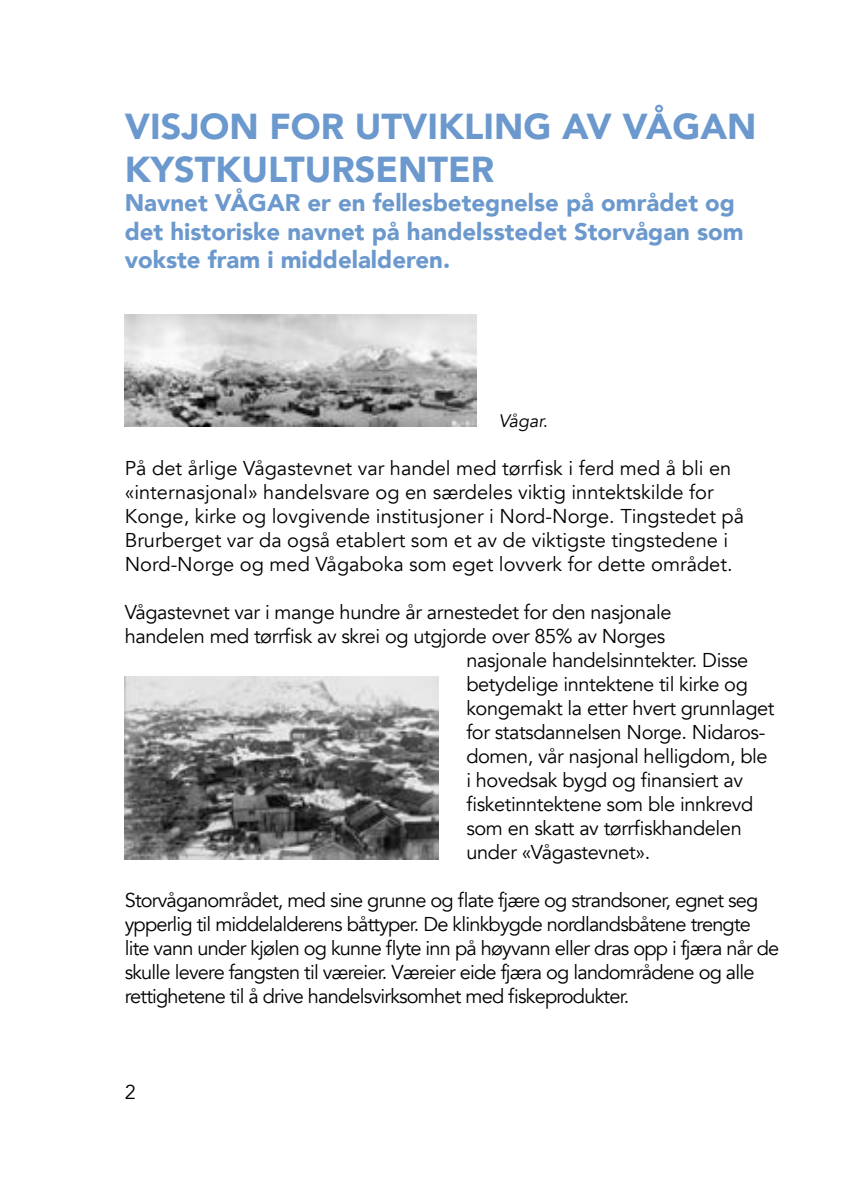
<style>
.page{position:relative;width:842px;height:1191px;background:#fff}
.page>*{position:absolute;margin:0;border:0;box-sizing:border-box;transform-origin:0 0}
.t1{font:900 36px/43.2px "Avenir";color:#6b98cd}
.t2{font:900 24px/28.8px "Avenir";color:#6b98cd}
.t3{font:20px "Avenir";letter-spacing:-.02em;color:#000}
.t4{font:20px/24px "Avenir";letter-spacing:-.04em;color:#000}
.t5{font:20px/24px "Avenir";color:#000}
.t6{font:italic 18px "Avenir";color:#000}
</style>
<div class="page">
<img style="left:125px;top:676px;width:313px;height:183px">
<img style="left:125px;top:315px;width:351px;height:112px">
<h1 class="t1" style="left:125px;top:104px;width:633px">VISJON FOR UTVIKLING AV VÅGAN<br>KYSTKULTURSENTER</h1>
<p class="t2" style="left:125px;top:187px;width:621px">Navnet VÅGAR er en fellesbetegnelse på området og det historiske navnet på handelsstedet Storvågan som vokste fram i middelalderen.</p>
<p class="t6" style="left:499px;top:410px;width:51px">Vågar.</p>
<p class="t5" style="left:125px;top:456px;width:621px">På det årlige Vågastevnet var handel med tørrfisk i ferd med å bli en «internasjonal» handelsvare og en særdeles viktig inntektskilde for Konge, kirke og lovgivende institusjoner i Nord-Norge. Tingstedet på Brurberget var da også etablert som et av de viktigste tingstedene i Nord-Norge og med Vågaboka som eget lovverk for dette området.</p>
<p class="t3" style="left:125px;top:600px;width:548px">Vågastevnet var i mange hundre år arnestedet for den nasjonale</p>
<p class="t3" style="left:125px;top:624px;width:542px">handelen med tørrfisk av skrei og utgjorde over 85% av Norges</p>
<p class="t3" style="left:466px;top:648px;width:284px">nasjonale handelsinntekter. Disse</p>
<p class="t3" style="left:466px;top:672px;width:283px">betydelige inntektene til kirke og</p>
<p class="t3" style="left:466px;top:696px;width:310px">kongemakt la etter hvert grunnlaget</p>
<p class="t3" style="left:466px;top:720px;width:300px">for statsdannelsen Norge. Nidaros-</p>
<p class="t3" style="left:466px;top:744px;width:303px">domen, vår nasjonal helligdom, ble</p>
<p class="t3" style="left:466px;top:768px;width:278px">i hovedsak bygd og finansiert av</p>
<p class="t3" style="left:466px;top:792px;width:288px">fisketinntektene som ble innkrevd</p>
<p class="t3" style="left:466px;top:816px;width:277px">som en skatt av tørrfiskhandelen</p>
<p class="t3" style="left:466px;top:840px;width:185px">under «Vågastevnet».</p>
<p class="t4" style="left:125px;top:888px;width:656px">Storvåganområdet, med sine grunne og flate fjære og strandsoner, egnet seg ypperlig til middelalderens båttyper. De klinkbygde nordlandsbåtene trengte lite vann under kjølen og kunne flyte inn på høyvann eller dras opp i fjæra når de skulle levere fangsten til væreier. Væreier eide fjæra og landområdene og alle rettighetene til å drive handelsvirksomhet med fiskeprodukter.</p>
<p class="t3" style="left:125px;top:1080px;width:13px">2</p>
</div>
